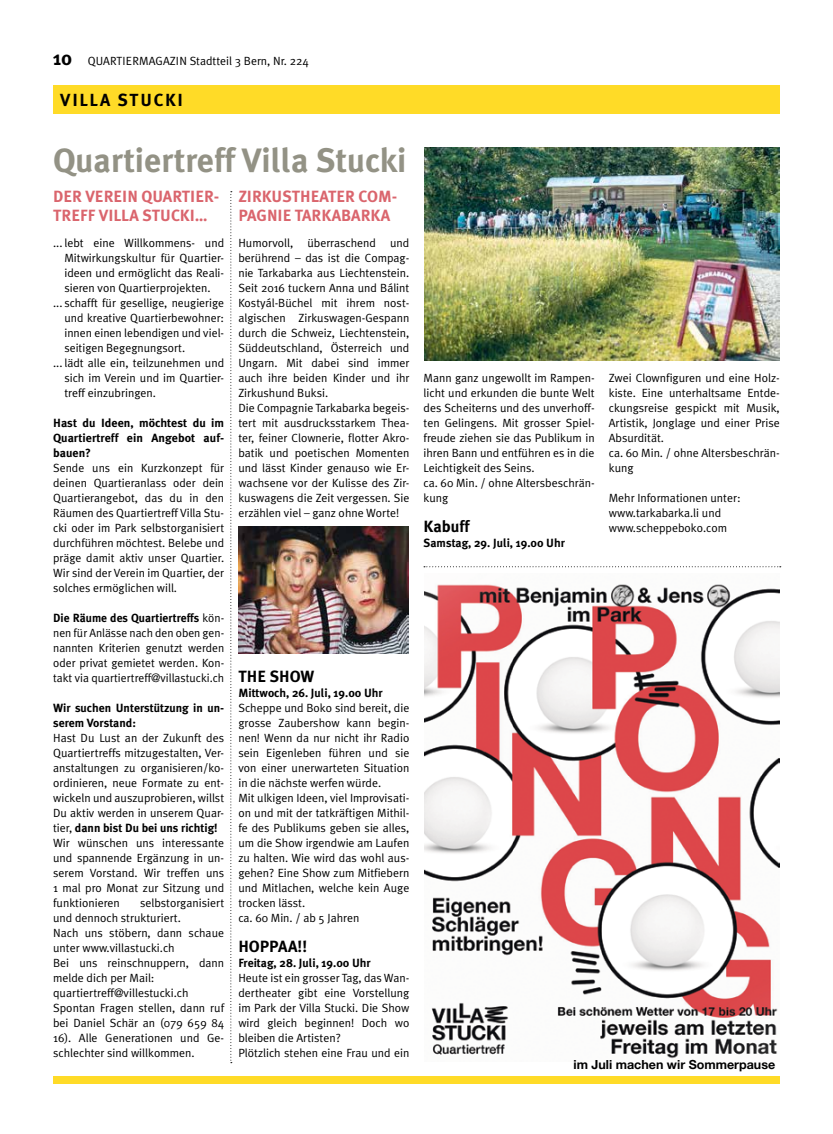
<style>
.page{position:relative;width:833px;height:1134px;background:#fff}
.page>*{position:absolute;margin:0;border:0;box-sizing:border-box;transform-origin:0 0}
.t1{font:700 33.75px "Meta Plus";color:#939285}
.t2{font:700 17.5px "Meta Plus";letter-spacing:.21em;color:#000}
.t3{font:700 16.25px/19.5px "Meta Plus";letter-spacing:.11em;color:#da656d}
.t4{font:700 16.25px "Meta Plus";color:#000}
.t5{font:700 12.5px "Helvetica Neue";color:#000}
.t6{font:11.88px/15px "Meta Plus Normal";color:#000}
.t7{font:700 11.88px/15px "Meta Plus";color:#000;text-align:justify}
.s1{font-family:"Meta Plus";font-weight:700;font-size:20px}
.s2{font-family:"Meta Plus Normal";font-weight:400}
</style>
<div class="page">
<div style="left:53px;top:85px;width:727px;height:28px;background:#ffdb27"></div>
<div style="left:53px;top:1076px;width:726px;height:8px;background:#ffdb27"></div>
<img style="left:238px;top:526px;width:171px;height:128px">
<svg style="left:230px;top:191px;width:2px;height:872px"></svg>
<img style="left:424px;top:148px;width:356px;height:212px">
<img style="left:424px;top:584px;width:356px;height:475px">
<svg style="left:424px;top:566px;width:357px;height:1px"></svg>
<p class="t6" style="left:53px;top:53px;width:50px"><span class="s1">10</span> Quartiermagazin</p>
<p class="t6" style="left:190px;top:53px;width:120px">Stadtteil 3 Bern, Nr. 224</p>
<h2 class="t2" style="left:60px;top:90px;width:124px">Villa Stucki</h2>
<h1 class="t1" style="left:53px;top:141px;width:355px">Quartiertreff Villa Stucki</h1>
<h3 class="t3" style="left:53px;top:186px;width:168px">Der Verein Quartier&shy;treff Villa Stucki…</h3>
<p class="t6" style="left:53px;top:235px;width:172px">... lebt eine Willkommens- und</p>
<p class="t6" style="left:64px;top:250px;width:161px">Mitwirkungskultur für Quartier-</p>
<p class="t6" style="left:64px;top:265px;width:161px">ideen und ermöglicht das Reali-</p>
<p class="t6" style="left:64px;top:280px;width:148px">sieren von Quartierprojekten.</p>
<p class="t6" style="left:53px;top:295px;width:172px">... schafft für gesellige, neugierige</p>
<p class="t6" style="left:64px;top:310px;width:161px">und kreative Quartierbewohner:</p>
<p class="t6" style="left:64px;top:325px;width:161px">innen einen lebendigen und viel-</p>
<p class="t6" style="left:64px;top:340px;width:122px">seitigen Begegnungsort.</p>
<p class="t6" style="left:53px;top:355px;width:172px">... lädt alle ein, teilzunehmen und</p>
<p class="t6" style="left:64px;top:370px;width:161px">sich im Verein und im Quartier-</p>
<p class="t6" style="left:64px;top:385px;width:93px">treff einzubringen.</p>
<p class="t7" style="left:53px;top:415px;width:172px">Hast du I deen, möchtest du im Quartiertreff ein Angebot auf&shy;bauen?</p>
<p class="t6" style="left:53px;top:460px;width:172px;text-align:justify">Sende uns ein Kurzkonzept für deinen Quartieranlass oder dein Quartierangebot, das du in den Räumen des Quartiertreff Villa Stu&shy;cki oder im Park selbstorganisiert durchführen möchtest. Belebe und präge damit aktiv unser Quartier.<br>Wir sind der Verein im Quartier, der solches ermöglichen will.</p>
<p class="t7" style="left:53px;top:610px;width:172px">Die Räume des Quartiertreffs <span class="s2">kön-</span></p>
<p class="t6" style="left:53px;top:625px;width:172px;text-align:justify">nen für Anlässe nach den oben gen&shy;nannten Kriterien genutzt werden oder privat gemietet werden. Kon&shy;takt via quartiertreff@villastucki.ch</p>
<p class="t7" style="left:53px;top:700px;width:172px">Wir suchen U nterstützung in un&shy;serem Vorstand:</p>
<p class="t6" style="left:53px;top:730px;width:172px;text-align:justify">Hast Du Lust an der Zukunft des Quartiertreffs mitzugestalten, Ver&shy;anstaltungen zu organisieren/ko&shy;ordinieren, neue Formate zu ent&shy;wickeln und auszuprobieren, willst Du aktiv werden in unserem Quar-</p>
<p class="t7" style="left:53px;top:820px;width:166px"><span class="s2">tier,</span> dann bist Du bei uns richtig!</p>
<p class="t6" style="left:53px;top:835px;width:172px;text-align:justify">Wir wünschen uns interessante und spannende Ergänzung in un&shy;serem Vorstand. Wir treffen uns 1 mal pro Monat zur Sitzung und funktionieren</p>
<h3 class="t3" style="left:238px;top:186px;width:160px">Zirkustheater Com&shy;pagnie Tarkabarka</h3>
<p class="t6" style="left:238px;top:235px;width:172px">Humorvoll, überraschend und berührend – das ist die Compag&shy;nie Tarkabarka aus Liechtenstein.<br>Seit 2016 tuckern Anna und Bálint<br>Kostyál-Büchel mit ihrem nost&shy;algischen Zirkuswagen-Gespann durch die Schweiz, Liechtenstein,<br>Süddeutschland, Österreich und<br>Ungarn. Mit dabei sind immer auch ihre beiden Kinder und ihr<br>Zirkushund Buksi.<br>Die Compagnie Tarkabarka begeis&shy;tert mit ausdrucksstarkem Thea&shy;ter, feiner Clownerie, flotter Akro&shy;batik und poetischen Momenten und lässt Kinder genauso wie Er&shy;wachsene vor der Kulisse des Zir&shy;kuswagens die Zeit vergessen. Sie erzählen viel – ganz ohne Worte!</p>
<h3 class="t4" style="left:238px;top:667px;width:65px">THE SHOW</h3>
<p class="t7" style="left:238px;top:685px;width:146px">Mittwoch, 26. Juli, 19.00 U hr</p>
<p class="t6" style="left:238px;top:700px;width:172px">Scheppe und Boko sind bereit, die grosse Zaubershow kann begin&shy;nen! Wenn da nur nicht ihr Radio sein Eigenleben führen und sie von einer unerwarteten Situation in die nächste werfen würde.<br>Mit ulkigen Ideen, viel Improvisati&shy;on und mit der tatkräftigen Mithil&shy;fe des Publikums geben sie alles, um die Show irgendwie am Laufen zu halten. Wie wird das wohl aus&shy;gehen? Eine Show zum Mitfiebern und Mitlachen, welche kein Auge trocken lässt.<br>ca. 60 Min. / ab 5 Jahren</p>
<h3 class="t4" style="left:238px;top:937px;width:70px">HOPPAA!!</h3>
<p class="t7" style="left:238px;top:955px;width:134px">Freitag, 28. Juli, 19.00 U hr</p>
<p class="t6" style="left:238px;top:970px;width:172px">Heute ist ein grosser Tag, das Wan&shy;dertheater gibt eine Vorstellung im Park der Villa Stucki. Die Show wird gleich beginnen! Doch wo bleiben die Artisten?<br>Plötzlich stehen eine Frau und ein</p>
<p class="t6" style="left:53px;top:895px;width:172px;text-indent:87px">selbstorganisiert und dennoch strukturiert.<br>Nach uns stöbern, dann schaue unter www.villastucki.ch<br>Bei uns reinschnuppern, dann melde dich per Mail: quartiertreff@villestucki.ch<br>Spontan Fragen stellen, dann ruf bei Daniel Schär an (079 659 84<br>16). Alle Generationen und Ge&shy;schlechter sind willkommen.</p>
<p class="t6" style="left:423px;top:370px;width:172px">Mann ganz ungewollt im Rampen&shy;licht und erkunden die bunte Welt des Scheiterns und des unverhoff&shy;ten Gelingens. Mit grosser Spiel&shy;freude ziehen sie das Publikum in ihren Bann und entführen es in die<br>Leichtigkeit des Seins.<br>ca. 60 Min. / ohne Altersbeschrän&shy;kung</p>
<h3 class="t4" style="left:423px;top:517px;width:47px">Kabuff</h3>
<p class="t7" style="left:423px;top:535px;width:143px">Samstag, 29. Juli, 19.00 U hr</p>
<p class="t6" style="left:609px;top:370px;width:172px">Zwei Clownfiguren und eine Holz&shy;kiste. Eine unterhaltsame Entde&shy;ckungsreise gespickt mit Musik,<br>Artistik, Jonglage und einer Prise<br>Absurdität.<br>ca. 60 Min. / ohne Altersbeschrän&shy;kung</p>
<p class="t6" style="left:609px;top:490px;width:133px">Mehr Informationen unter: www.tarkabarka.li und www.scheppeboko.com</p>
<p class="t5" style="left:573px;top:1054px;width:203px">im Juli machen wir Sommerpause</p>
</div>
